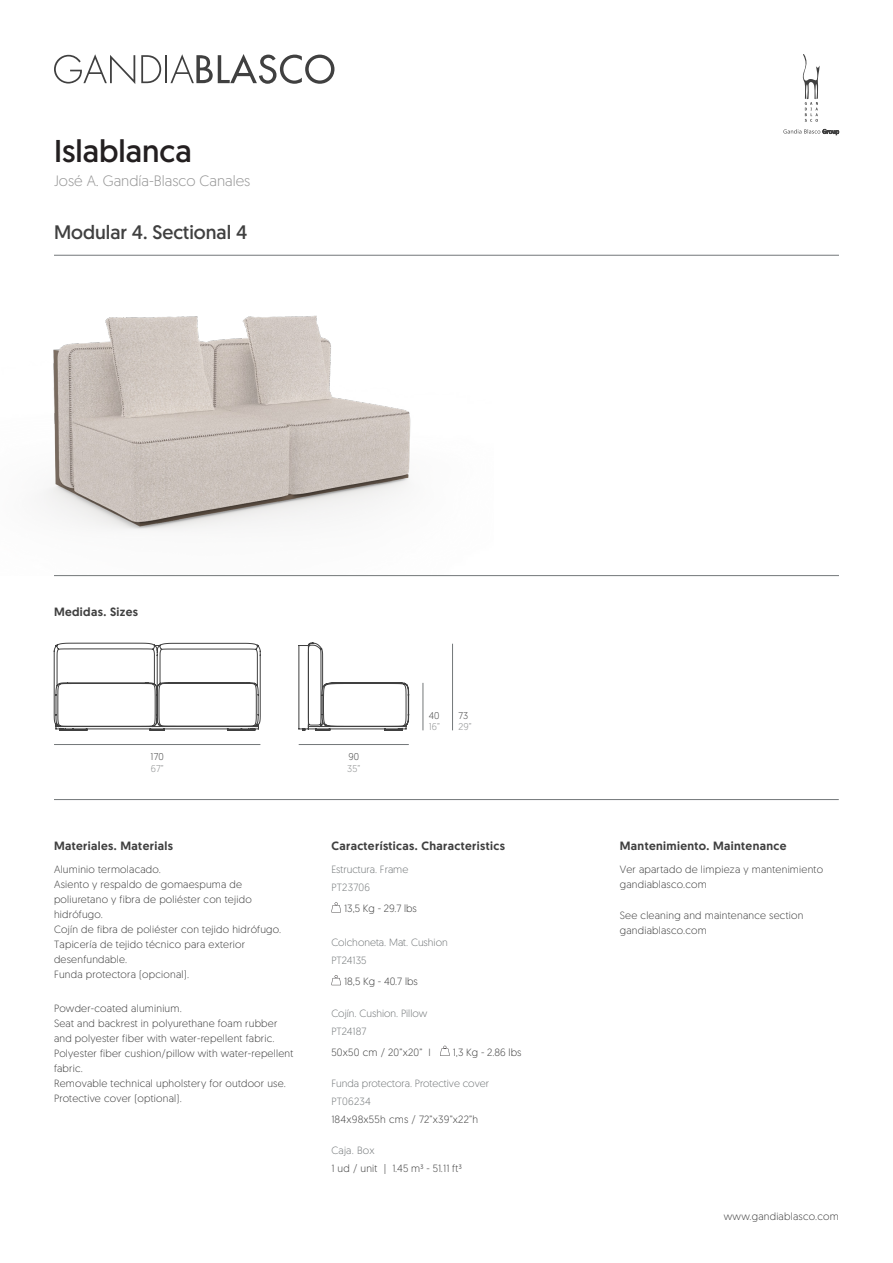
<style>
.page{position:relative;width:893px;height:1263px;background:#fff}
.page>*{position:absolute;margin:0;border:0;box-sizing:border-box;transform-origin:0 0}
.t1{font:31.5px "Geomanist";color:#231f20}
.t2{font:19.5px "Geomanist";color:#404040}
.t3{font:300 15px "Geomanist";color:#959595}
.europa_ingles{font:500 12px "Geomanist";letter-spacing:.03em;color:#404040}
.tabla_titulo_negro{font:300 10.5px/15px "Geomanist";letter-spacing:.02em;color:#404040}
.t4{font:300 10.5px "Geomanist";color:#737779}
.t5{font:300 10.5px "Geomanist";letter-spacing:.02em;color:#737779}
.t6{font:300 9.75px "Geomanist";letter-spacing:.02em;color:#8a8c8d}
.t7{font:300 9.75px "Geomanist";letter-spacing:.02em;color:#404040}
</style>
<div class="page">
<svg style="left:54px;top:54px;width:81px;height:30px"></svg>
<svg style="left:141px;top:55px;width:20px;height:28px"></svg>
<hr style="left:165px;top:55px;width:2px;height:28px;background:#404040">
<svg style="left:170px;top:54px;width:164px;height:30px"></svg>
<svg style="left:802px;top:54px;width:18px;height:68px"></svg>
<svg style="left:783px;top:129px;width:56px;height:6px"></svg>
<img style="left:43px;top:315px;width:368px;height:215px">
<hr style="left:54px;top:255px;width:785px;height:1px;background:#737779">
<hr style="left:54px;top:575px;width:785px;height:1px;background:#737779">
<hr style="left:54px;top:799px;width:785px;height:1px;background:#737779">
<svg style="left:331px;top:902px;width:10px;height:10px"></svg>
<svg style="left:331px;top:975px;width:10px;height:10px"></svg>
<hr style="left:299px;top:744px;width:110px;height:1px;background:#737779">
<hr style="left:54px;top:744px;width:206px;height:1px;background:#737779">
<hr style="left:423px;top:683px;width:1px;height:47px;background:#737779">
<hr style="left:452px;top:644px;width:1px;height:86px;background:#737779">
<svg style="left:54px;top:643px;width:207px;height:87px"></svg>
<svg style="left:298px;top:643px;width:111px;height:87px"></svg>
<svg style="left:440px;top:1046px;width:10px;height:10px"></svg>
<p class="t1" style="left:54px;top:130px;width:139px">Islablanca</p>
<p class="t3" style="left:54px;top:171px;width:198px">José A. Gandía-Blasco Canales</p>
<p class="t2" style="left:54px;top:220px;width:195px">Modular 4. Sectional 4</p>
<p class="europa_ingles" style="left:54px;top:603px;width:86px">Medidas. Sizes</p>
<p class="t7" style="left:151px;top:751px;width:15px">170</p>
<p class="t6" style="left:151px;top:762px;width:15px">67”</p>
<p class="europa_ingles" style="left:54px;top:838px;width:120px">Materiales. Materials</p>
<p class="tabla_titulo_negro" style="left:54px;top:862px;width:108px">Aluminio termolacado.</p>
<p class="tabla_titulo_negro" style="left:54px;top:877px;width:199px">Asiento y respaldo de gomaespuma de poliuretano y fibra de poliéster con tejido hidrófugo.</p>
<p class="tabla_titulo_negro" style="left:54px;top:922px;width:229px">Cojín de fibra de poliéster con tejido hidrófugo.</p>
<p class="tabla_titulo_negro" style="left:54px;top:937px;width:193px">Tapicería de tejido técnico para exterior desenfundable.</p>
<p class="tabla_titulo_negro" style="left:54px;top:967px;width:137px">Funda protectora (opcional).</p>
<p class="tabla_titulo_negro" style="left:54px;top:1000px;width:129px">Powder-coated aluminium.</p>
<p class="tabla_titulo_negro" style="left:54px;top:1015px;width:241px">Seat and backrest in polyurethane foam rubber and polyester fiber with water-repellent fabric.<br>Polyester fiber cushion/pillow with water-repellent fabric.</p>
<p class="tabla_titulo_negro" style="left:54px;top:1075px;width:233px">Removable technical upholstery for outdoor use.</p>
<p class="tabla_titulo_negro" style="left:54px;top:1090px;width:129px">Protective cover (optional).</p>
<p class="t7" style="left:348px;top:750px;width:12px">90</p>
<p class="t6" style="left:347px;top:762px;width:15px">35”</p>
<p class="t7" style="left:429px;top:709px;width:12px">40</p>
<p class="t6" style="left:429px;top:721px;width:13px">16”</p>
<p class="t7" style="left:458px;top:709px;width:11px">73</p>
<p class="t6" style="left:458px;top:721px;width:15px">29”</p>
<p class="europa_ingles" style="left:331px;top:838px;width:175px">Características. Characteristics</p>
<p class="t4" style="left:331px;top:863px;width:78px">Estructura. Frame</p>
<p class="t5" style="left:331px;top:881px;width:40px">PT23706</p>
<p class="tabla_titulo_negro" style="left:344px;top:901px;width:74px">13,5 Kg - 29.7 lbs</p>
<p class="t4" style="left:331px;top:936px;width:118px">Colchoneta. Mat. Cushion</p>
<p class="t4" style="left:331px;top:954px;width:37px">PT24135</p>
<p class="tabla_titulo_negro" style="left:344px;top:974px;width:75px">18,5 Kg - 40.7 lbs</p>
<p class="t4" style="left:331px;top:1006px;width:98px">Cojín. Cushion. Pillow</p>
<p class="t4" style="left:331px;top:1024px;width:36px">PT24187</p>
<p class="tabla_titulo_negro" style="left:331px;top:1044px;width:101px">50x50 cm / 20”x20” I</p>
<p class="tabla_titulo_negro" style="left:453px;top:1044px;width:70px">1,3 Kg - 2.86 lbs</p>
<p class="t4" style="left:331px;top:1077px;width:159px">Funda protectora. Protective cover</p>
<p class="t5" style="left:331px;top:1095px;width:41px">PT06234</p>
<p class="tabla_titulo_negro" style="left:331px;top:1112px;width:148px">184x98x55h cms / 72”x39”x22”h</p>
<p class="t4" style="left:331px;top:1143px;width:45px">Caja. Box</p>
<p class="tabla_titulo_negro" style="left:331px;top:1160px;width:132px">1 ud / unit | 1.45 m³ - 51.11 ft³</p>
<p class="europa_ingles" style="left:620px;top:838px;width:168px">Mantenimiento. Maintenance</p>
<p class="tabla_titulo_negro" style="left:620px;top:862px;width:205px">Ver apartado de limpieza y mantenimiento</p>
<p class="tabla_titulo_negro" style="left:620px;top:877px;width:88px">gandiablasco.com</p>
<p class="tabla_titulo_negro" style="left:620px;top:907px;width:185px">See cleaning and maintenance section</p>
<p class="tabla_titulo_negro" style="left:620px;top:922px;width:88px">gandiablasco.com</p>
<p class="tabla_titulo_negro" style="left:724px;top:1208px;width:116px">www.gandiablasco.com</p>
</div>
